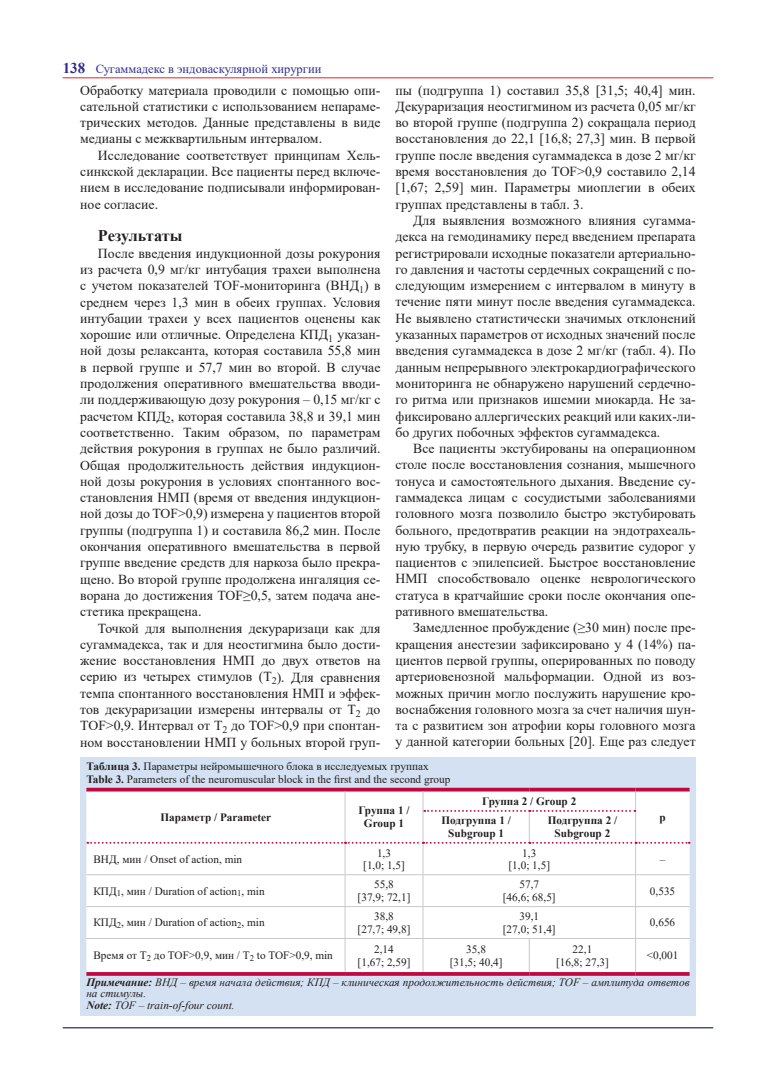
<style>
.page{position:relative;width:776px;height:1088px;background:#fff}
.page>*{position:absolute;margin:0;border:0;box-sizing:border-box;transform-origin:0 0}
.t1{font:700 16.25px "Times New Roman";letter-spacing:-.015em;color:#231f20}
.t2{font:13.75px/16.2px "Times New Roman";color:#231f20;text-align:justify}
.t3{font:12.5px "Times New Roman";color:#2e3092}
.t4{font:11.25px/12.5px "Times New Roman";color:#231f20;text-align:center}
.t5{font:italic 11.25px/11.2px "Times New Roman";color:#231f20}
.t6{font:700 11.25px/12.5px "Times New Roman";color:#231f20;text-align:center}
.s1{font-weight:700;font-size:15px}
.s2{font-weight:700}
</style>
<div class="page">
<hr style="left:63px;top:78px;width:650px;height:1px;background:#ee1d23">
<hr style="left:63px;top:1027px;width:650px;height:1px;background:#283071">
<div style="left:80px;top:758px;width:616px;height:258px;background:#d4e1f2"></div>
<div style="left:86px;top:791px;width:604px;height:181px;background:#fff"></div>
<hr style="left:86px;top:788px;width:259px;height:3px;background:#c00841">
<hr style="left:345px;top:788px;width:78px;height:3px;background:#c00841">
<hr style="left:423px;top:788px;width:106px;height:3px;background:#c00841">
<hr style="left:529px;top:788px;width:107px;height:3px;background:#c00841">
<hr style="left:636px;top:788px;width:54px;height:3px;background:#c00841">
<hr style="left:86px;top:906px;width:259px;height:1px;background:#c7c8ca">
<hr style="left:345px;top:906px;width:78px;height:1px;background:#c7c8ca">
<hr style="left:423px;top:906px;width:106px;height:1px;background:#c7c8ca">
<hr style="left:529px;top:906px;width:107px;height:1px;background:#c7c8ca">
<hr style="left:636px;top:906px;width:54px;height:1px;background:#c7c8ca">
<hr style="left:86px;top:938px;width:259px;height:1px;background:#c7c8ca">
<hr style="left:345px;top:938px;width:78px;height:1px;background:#c7c8ca">
<hr style="left:423px;top:938px;width:106px;height:1px;background:#c7c8ca">
<hr style="left:529px;top:938px;width:107px;height:1px;background:#c7c8ca">
<hr style="left:636px;top:938px;width:54px;height:1px;background:#c7c8ca">
<svg style="left:345px;top:791px;width:1px;height:20px"></svg>
<hr style="left:345px;top:811px;width:1px;height:31px;background:#c7c8ca">
<hr style="left:423px;top:811px;width:1px;height:31px;background:#c7c8ca">
<hr style="left:529px;top:812px;width:1px;height:30px;background:#c7c8ca">
<hr style="left:635px;top:811px;width:1px;height:31px;background:#c7c8ca">
<hr style="left:345px;top:844px;width:1px;height:30px;background:#c7c8ca">
<hr style="left:423px;top:844px;width:1px;height:30px;background:#c7c8ca">
<hr style="left:635px;top:844px;width:1px;height:30px;background:#c7c8ca">
<hr style="left:345px;top:875px;width:1px;height:31px;background:#c7c8ca">
<hr style="left:423px;top:875px;width:1px;height:31px;background:#c7c8ca">
<hr style="left:635px;top:875px;width:1px;height:31px;background:#c7c8ca">
<hr style="left:345px;top:907px;width:1px;height:31px;background:#c7c8ca">
<hr style="left:423px;top:907px;width:1px;height:31px;background:#c7c8ca">
<hr style="left:635px;top:907px;width:1px;height:31px;background:#c7c8ca">
<hr style="left:345px;top:939px;width:1px;height:33px;background:#c7c8ca">
<hr style="left:423px;top:939px;width:1px;height:33px;background:#c7c8ca">
<hr style="left:529px;top:939px;width:1px;height:33px;background:#c7c8ca">
<hr style="left:635px;top:939px;width:1px;height:33px;background:#c7c8ca">
<hr style="left:86px;top:874px;width:259px;height:1px;background:#c7c8ca">
<hr style="left:345px;top:874px;width:78px;height:1px;background:#c7c8ca">
<hr style="left:423px;top:874px;width:106px;height:1px;background:#c7c8ca">
<hr style="left:529px;top:874px;width:107px;height:1px;background:#c7c8ca">
<hr style="left:636px;top:874px;width:54px;height:1px;background:#c7c8ca">
<svg style="left:423px;top:791px;width:213px;height:21px;background:#faf0f3"></svg>
<svg style="left:86px;top:972px;width:259px;height:4px"></svg>
<svg style="left:345px;top:972px;width:78px;height:4px"></svg>
<svg style="left:423px;top:972px;width:106px;height:4px"></svg>
<svg style="left:529px;top:972px;width:107px;height:4px"></svg>
<svg style="left:636px;top:972px;width:54px;height:4px"></svg>
<svg style="left:87px;top:842px;width:603px;height:2px"></svg>
<p class="t3" style="left:63px;top:60px;width:260px"><span class="s1">138</span> Сугаммадекс в эндоваскулярной хирургии</p>
<p class="t2" style="left:80px;top:81px;width:302px">Обработку материала проводили с помощью опи&shy;сательной статистики с использованием непараме&shy;трических методов. Данные представлены в виде медианы с межквартильным интервалом.</p>
<p class="t2" style="left:80px;top:147px;width:302px;text-indent:18px">Исследование соответствует принципам Хель&shy;синкской декларации. Все пациенты перед включе&shy;нием в исследование подписывали информирован&shy;ное согласие.</p>
<p class="t1" style="left:98px;top:224px;width:86px">Результаты</p>
<p class="t2" style="left:80px;top:244px;width:302px;text-indent:18px">После введения индукционной дозы рокурония из расчета 0,9 мг/кг интубация трахеи выполнена с учетом показателей ТОF-мониторинга (ВНД<sub>1</sub>) в среднем через 1,3 мин в обеих группах. Условия интубации трахеи у всех пациентов оценены как хорошие или отличные. Определена КПД<sub>1</sub> указан&shy;ной дозы релаксанта, которая составила 55,8 мин в первой группе и 57,7 мин во второй. В случае продолжения оперативного вмешательства вводи&shy;ли поддерживающую дозу рокурония – 0,15 мг/кг с расчетом КПД<sub>2</sub>, которая составила 38,8 и 39,1 мин соответственно. Таким образом, по параметрам действия рокурония в группах не было различий.<br>Общая продолжительность действия индукцион&shy;ной дозы рокурония в условиях спонтанного вос&shy;становления НМП (время от введения индукцион&shy;ной дозы до TOF&gt;0,9) измерена у пациентов второй группы (подгруппа 1) и составила 86,2 мин. После окончания оперативного вмешательства в первой группе введение средств для наркоза было прекра&shy;щено. Во второй группе продолжена ингаляция се&shy;ворана до достижения TOF≥0,5, затем подача ане&shy;стетика прекращена.</p>
<p class="t2" style="left:80px;top:619px;width:302px;text-indent:18px">Точкой для выполнения декураризаци как для сугаммадекса, так и для неостигмина было дости&shy;жение восстановления НМП до двух ответов на серию из четырех стимулов (Т<sub>2</sub>). Для сравнения темпа спонтанного восстановления НМП и эффек&shy;тов декураризации измерены интервалы от Т<sub>2</sub> до TOF&gt;0,9. Интервал от Т<sub>2</sub> до TOF&gt;0,9 при спонтан&shy;ном восстановлении НМП у больных второй груп-</p>
<p class="t2" style="left:395px;top:81px;width:302px">пы (подгруппа 1) составил 35,8 [31,5; 40,4] мин.<br>Декураризация неостигмином из расчета 0,05 мг/кг во второй группе (подгруппа 2) сокращала период восстановления до 22,1 [16,8; 27,3] мин. В первой группе после введения сугаммадекса в дозе 2 мг/кг время восстановления до TOF&gt;0,9 составило 2,14 [1,67; 2,59] мин. Параметры миоплегии в обеих группах представлены в табл. 3.</p>
<p class="t2" style="left:395px;top:212px;width:302px;text-indent:18px">Для выявления возможного влияния сугамма&shy;декса на гемодинамику перед введением препарата регистрировали исходные показатели артериально&shy;го давления и частоты сердечных сокращений с по&shy;следующим измерением с интервалом в минуту в течение пяти минут после введения сугаммадекса.<br>Не выявлено статистически значимых отклонений указанных параметров от исходных значений после введения сугаммадекса в дозе 2 мг/кг (табл. 4). По данным непрерывного электрокардиографического мониторинга не обнаружено нарушений сердечно&shy;го ритма или признаков ишемии миокарда. Не за&shy;фиксировано аллергических реакций или каких-ли&shy;бо других побочных эффектов сугаммадекса.</p>
<p class="t2" style="left:395px;top:440px;width:302px;text-indent:18px">Все пациенты экстубированы на операционном столе после восстановления сознания, мышечного тонуса и самостоятельного дыхания. Введение су&shy;гаммадекса лицам с сосудистыми заболеваниями головного мозга позволило быстро экстубировать больного, предотвратив реакции на эндотрахеаль&shy;ную трубку, в первую очередь развитие судорог у пациентов с эпилепсией. Быстрое восстановление НМП способствовало оценке неврологического статуса в кратчайшие сроки после окончания опе&shy;ративного вмешательства.</p>
<p class="t2" style="left:395px;top:619px;width:302px;text-indent:18px">Замедленное пробуждение (≥30 мин) после пре&shy;кращения анестезии зафиксировано у 4 (14%) па&shy;циентов первой группы, оперированных по поводу артериовенозной мальформации. Одной из воз&shy;можных причин могло послужить нарушение кро&shy;воснабжения головного мозга за счет наличия шун&shy;та с развитием зон атрофии коры головного мозга у данной категории больных [20]. Еще раз следует</p>
<p class="t4" style="left:86px;top:760px;width:365px;text-align:left"><span class="s2">Таблица 3.</span> Параметры нейромышечного блока в исследуемых группах<br><span class="s2">Table 3.</span> Parameters of the neuromuscular block in the first and the second group</p>
<p class="t6" style="left:160px;top:810px;width:112px">Параметр / Parameter</p>
<p class="t6" style="left:358px;top:804px;width:53px">Группа 1 /<br>Group 1</p>
<p class="t6" style="left:441px;top:790px;width:136px;line-height:19.9px;text-align:left;text-indent:41px">Группа 2 / Group 2<br>Подгруппа 1 /</p>
<p class="t6" style="left:659px;top:810px;width:8px">р</p>
<p class="t6" style="left:548px;top:814px;width:71px">Подгруппа 2 /<br>Subgroup 2</p>
<p class="t6" style="left:448px;top:826px;width:57px">Subgroup 1</p>
<p class="t4" style="left:93px;top:852px;width:150px">ВНД, мин / Onset of action, min</p>
<p class="t4" style="left:363px;top:846px;width:43px">1,3<br>[1,0; 1,5]</p>
<p class="t4" style="left:509px;top:846px;width:43px">1,3<br>[1,0; 1,5]</p>
<p class="t4" style="left:660px;top:852px;width:7px">–</p>
<p class="t4" style="left:93px;top:884px;width:173px">КПД<sub>1</sub>, мин / Duration of action<sub>1</sub>, min</p>
<p class="t4" style="left:358px;top:878px;width:54px">55,8<br>[37,9; 72,1]</p>
<p class="t4" style="left:503px;top:878px;width:54px">57,7<br>[46,6; 68,5]</p>
<p class="t4" style="left:650px;top:884px;width:27px">0,535</p>
<p class="t4" style="left:93px;top:916px;width:173px">КПД<sub>2</sub>, мин / Duration of action<sub>2</sub>, min</p>
<p class="t4" style="left:358px;top:910px;width:54px">38,8<br>[27,7; 49,8]</p>
<p class="t4" style="left:503px;top:910px;width:54px">39,1<br>[27,0; 51,4]</p>
<p class="t4" style="left:650px;top:916px;width:27px">0,656</p>
<p class="t4" style="left:93px;top:949px;width:241px">Время от Т<sub>2</sub> до TOF&gt;0,9, мин / Т<sub>2</sub> to TOF&gt;0,9, min</p>
<p class="t4" style="left:358px;top:943px;width:54px">2,14<br>[1,67; 2,59]</p>
<p class="t4" style="left:450px;top:943px;width:54px">35,8<br>[31,5; 40,4]</p>
<p class="t4" style="left:556px;top:943px;width:54px">22,1<br>[16,8; 27,3]</p>
<p class="t4" style="left:647px;top:949px;width:33px">&lt;0,001</p>
<p class="t5" style="left:86px;top:976px;width:605px"><span class="s2">Примечание:</span> ВНД – время начала действия; КПД – клиническая продолжительность действия; TOF – амплитуда ответов на стимулы.<br><span class="s2">Note:</span> TOF – train-of-four count.</p>
</div>
